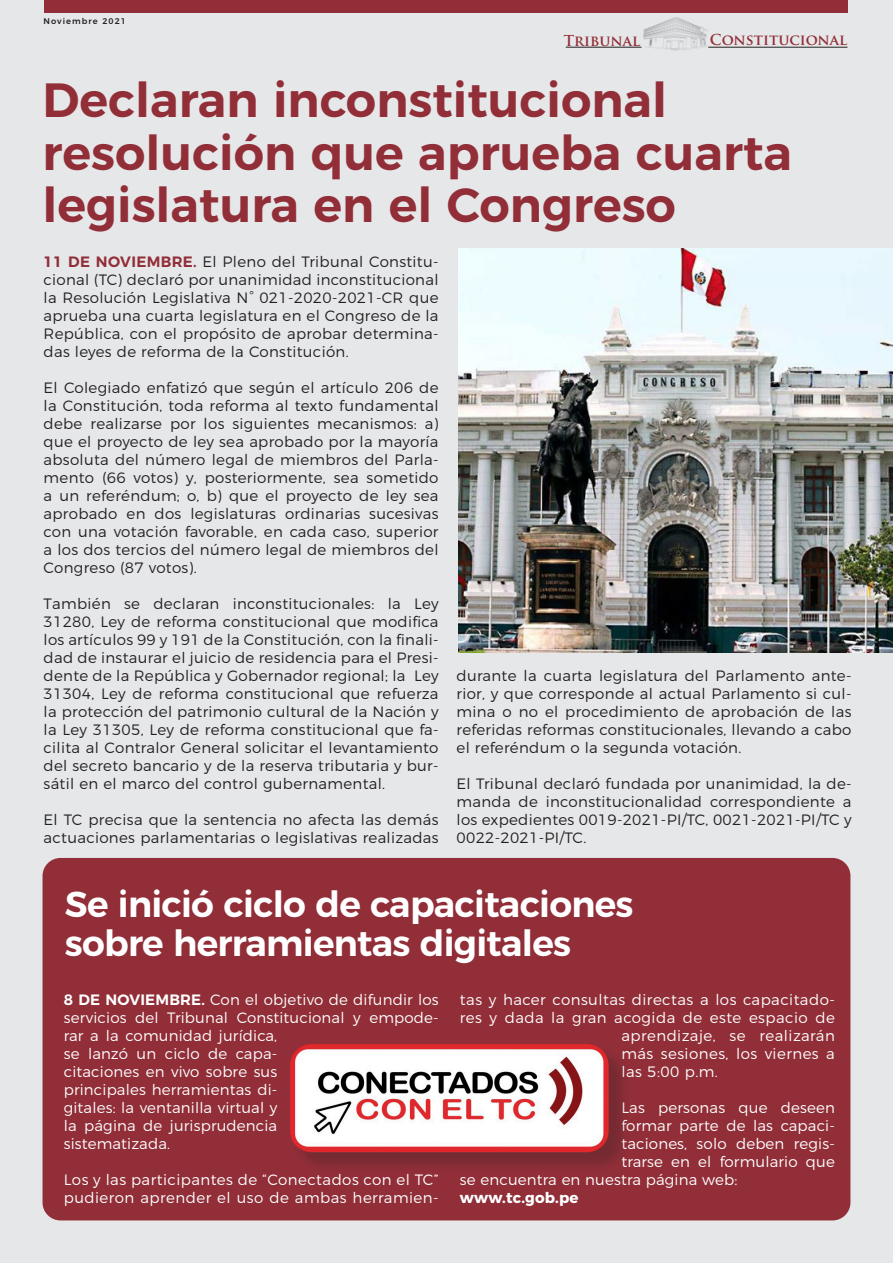
<style>
.page{position:relative;width:893px;height:1263px;background:#e6e7e9}
.page>*{position:absolute;margin:0;border:0;box-sizing:border-box;transform-origin:0 0}
.t1{font:600 48px/52.5px "Montserrat";color:#912e38}
.t2{font:600 36px/39px "Montserrat";letter-spacing:-.02em;color:#fff}
.t3{font:300 15px/18px "Montserrat";letter-spacing:.02em;color:#231f20;text-align:justify}
.t4{font:300 15px/18px "Montserrat";letter-spacing:.01em;color:#fff}
.t5{font:300 15px/18px "Montserrat";letter-spacing:.03em;color:#fff}
.t6{font:700 15px "Montserrat";letter-spacing:.01em;color:#fff}
.t7{font:700 14.7px "Trajan Pro";color:#912e38}
.t8{font:500 8.25px "Montserrat";letter-spacing:.13em;color:#231f20}
.s1{font-weight:600;color:#912e38}
.s2{font-weight:600}
</style>
<div class="page">
<div style="left:44px;top:0;width:803px;height:13px;background:#912e38"></div>
<img style="left:643px;top:17px;width:66px;height:34px">
<hr style="left:708px;top:47px;width:139px;height:1px;background:#231f20">
<hr style="left:566px;top:47px;width:76px;height:1px;background:#231f20">
<img style="left:458px;top:249px;width:435px;height:403px">
<div style="left:43px;top:858px;width:807px;height:362px;background:#912e38;border-radius:18px"></div>
<div style="left:292px;top:1046px;width:337px;height:127px;background:#231f20;opacity:.25"></div>
<img style="left:290px;top:1044px;width:319px;height:108px">
<p class="t8" style="left:44px;top:15px;width:84px">Noviembre 2021</p>
<p class="t7" style="left:564px;top:31px;width:78px">Tribunal</p>
<p class="t7" style="left:710px;top:31px;width:139px">Constitucional</p>
<p class="t1" style="left:43px;top:70px;width:751px">Declaran inconstitucional resolución que aprueba cuarta legislatura en el Congreso</p>
<p class="t3" style="left:44px;top:251px;width:396px"><span class="s1">11 DE NOVIEMBRE.</span> El Pleno del Tribunal Constitu&shy;cional (TC) declaró por unanimidad inconstitucional la Resolución Legislativa N° 021-2020-2021-CR que aprueba una cuarta legislatura en el Congreso de la República, con el propósito de aprobar determina&shy;das leyes de reforma de la Constitución.</p>
<p class="t3" style="left:44px;top:377px;width:396px">El Colegiado enfatizó que según el artículo 206 de la Constitución, toda reforma al texto fundamental debe realizarse por los siguientes mecanismos: a) que el proyecto de ley sea aprobado por la mayoría absoluta del número legal de miembros del Parla&shy;mento (66 votos) y, posteriormente, sea sometido a un referéndum; o, b) que el proyecto de ley sea aprobado en dos legislaturas ordinarias sucesivas con una votación favorable, en cada caso, superior a los dos tercios del número legal de miembros del Congreso (87 votos).</p>
<p class="t3" style="left:44px;top:593px;width:396px">También se declaran inconstitucionales: la Ley 31280, Ley de reforma constitucional que modifica los artículos 99 y 191 de la Constitución, con la finali&shy;dad de instaurar el juicio de residencia para el Presi&shy;dente de la República y Gobernador regional; la Ley 31304, Ley de reforma constitucional que refuerza la protección del patrimonio cultural de la Nación y la Ley 31305, Ley de reforma constitucional que fa&shy;cilita al Contralor General solicitar el levantamiento del secreto bancario y de la reserva tributaria y bur&shy;sátil en el marco del control gubernamental.</p>
<p class="t3" style="left:44px;top:809px;width:396px">El TC precisa que la sentencia no afecta las demás actuaciones parlamentarias o legislativas realizadas</p>
<p class="t3" style="left:457px;top:665px;width:396px">durante la cuarta legislatura del Parlamento ante&shy;rior, y que corresponde al actual Parlamento si cul&shy;mina o no el procedimiento de aprobación de las referidas reformas constitucionales, llevando a cabo el referéndum o la segunda votación.</p>
<p class="t3" style="left:457px;top:773px;width:396px">El Tribunal declaró fundada por unanimidad, la de&shy;manda de inconstitucionalidad correspondiente a los expedientes 0019-2021-PI/TC, 0021-2021-PI/TC y 0022-2021-PI/TC.</p>
<p class="t2" style="left:65px;top:882px;width:570px">Se inició ciclo de capacitaciones sobre herramientas digitales</p>
<p class="t4" style="left:64px;top:989px;width:376px"><span class="s2">8 DE NOVIEMBRE.</span> Con el objetivo de difundir los servicios del Tribunal Constitucional y empode&shy;rar a la comunidad jurídica,<br>se lanzó un ciclo de capa-<br>citaciones en vivo sobre sus<br>principales herramientas di-<br>gitales: la ventanilla virtual y<br>la página de jurisprudencia<br>sistematizada.</p>
<p class="t5" style="left:64px;top:1169px;width:376px">Los y las participantes de “Conectados con el TC” pudieron aprender el uso de ambas herramien-</p>
<p class="t5" style="left:460px;top:989px;width:376px">tas y hacer consultas directas a los capacitado-</p>
<p class="t5" style="left:460px;top:1007px;width:376px">res y dada la gran acogida de este espacio de</p>
<p class="t5" style="left:621px;top:1025px;width:215px">aprendizaje, se realizarán</p>
<p class="t5" style="left:621px;top:1043px;width:215px">más sesiones, los viernes a</p>
<p class="t4" style="left:621px;top:1061px;width:98px">las 5:00 p.m.</p>
<p class="t4" style="left:621px;top:1097px;width:215px">Las personas que deseen</p>
<p class="t4" style="left:621px;top:1115px;width:215px">formar parte de las capaci-</p>
<p class="t4" style="left:621px;top:1133px;width:215px">taciones, solo deben regis-</p>
<p class="t4" style="left:621px;top:1151px;width:215px">trarse en el formulario que</p>
<p class="t4" style="left:460px;top:1169px;width:279px">se encuentra en nuestra página web:</p>
<p class="t6" style="left:460px;top:1185px;width:120px">www.tc.gob.pe</p>
</div>
